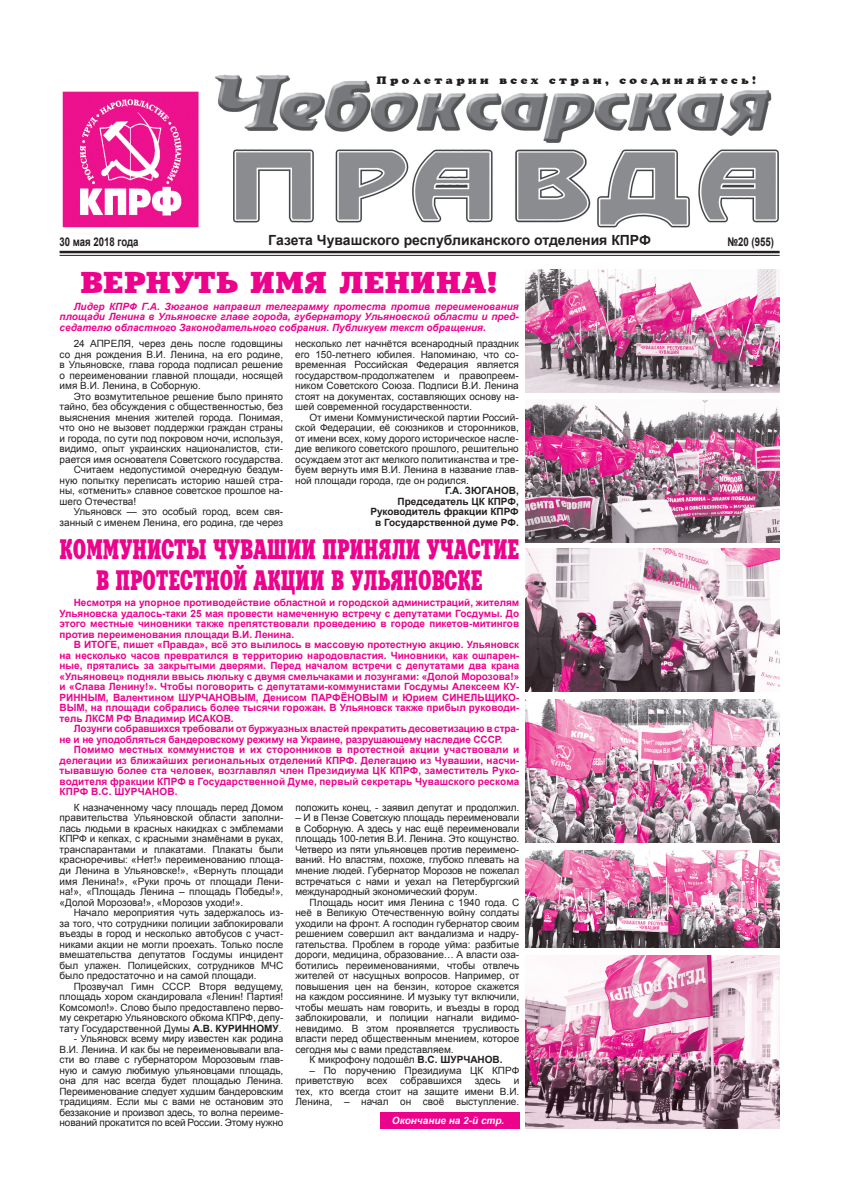
<style>
.page{position:relative;width:842px;height:1191px;background:#fff}
.page>*{position:absolute;margin:0;border:0;box-sizing:border-box;transform-origin:0 0}
.t1{font:700 30px "Xenia";color:#ed028c;scale:1.1 1}
.t2{font:700 28px/31px "Xenia";color:#ed028c;text-align:center;scale:.67 1}
.t3{font:700 14px "Arial";color:#231f20}
.t4{font:700 12px "Arial";color:#231f20;scale:.8 1}
.t5{font:10.9px "Cooper";letter-spacing:.29em;color:#231f20;scale:1.1 1}
.t6{font:10px/10.5px "Arial";color:#231f20;text-align:justify}
.t7{font:700 10px/10.5px "Arial";letter-spacing:-.01em;color:#ed028c;text-align:justify}
.t8{font:italic 700 10px/10.5px "Arial";color:#ed028c;text-align:justify}
.t9{font:700 10px/10.5px "Arial";color:#231f20;text-align:right}
.t10{font:italic 700 10px "Arial";color:#fff}
.s1{font-weight:700}
</style>
<div class="page">
<hr style="left:60px;top:251px;width:720px;height:2px;background:#231f20">
<hr style="left:60px;top:255px;width:720px;height:1px;background:#231f20">
<img style="left:62px;top:75px;width:717px;height:152px">
<img style="left:525px;top:269px;width:255px;height:123px">
<img style="left:525px;top:399px;width:255px;height:143px">
<img style="left:525px;top:549px;width:255px;height:143px">
<img style="left:525px;top:699px;width:255px;height:143px">
<img style="left:525px;top:850px;width:255px;height:97px">
<img style="left:525px;top:955px;width:255px;height:173px">
<div style="left:380px;top:1112px;width:139px;height:16px;background:#ed028c"></div>
<p class="t5" style="left:376px;top:74px;width:346px">Пролетарии всех стран, соединяйтесь!</p>
<p class="t4" style="left:60px;top:234px;width:100px">30 мая 2018 года</p>
<h3 class="t3" style="left:268px;top:230px;width:384px">Газета Чувашского республиканского отделения КПРФ</h3>
<p class="t4" style="left:727px;top:234px;width:60px">№20 (955)</p>
<h1 class="t1" style="left:80px;top:265px;width:382px">ВЕРНУТЬ ИМЯ ЛЕНИНА!</h1>
<p class="t8" style="left:60px;top:301px;width:461px;text-indent:14px">Лидер КПРФ Г.А. Зюганов направил телеграмму протеста против переименования площади Ленина в Ульяновске главе города, губернатору Ульяновской области и пред&shy;седателю областного Законодательного собрания. Публикуем текст обращения.</p>
<p class="t6" style="left:60px;top:338px;width:225px;text-indent:14px">24 АПРЕЛЯ, через день после годовщины со дня рождения В.И. Ленина, на его родине, в Ульяновске, глава города подписал решение о переименовании главной площади, носящей имя В.И. Ленина, в Соборную.</p>
<p class="t6" style="left:74px;top:391px;width:211px">Это возмутительное решение было принято</p>
<p class="t6" style="left:60px;top:401px;width:225px">тайно, без обсуждения с общественностью, без</p>
<p class="t6" style="left:60px;top:412px;width:225px">выяснения мнения жителей города. Понимая,</p>
<p class="t6" style="left:60px;top:422px;width:225px">что оно не вызовет поддержки граждан страны</p>
<p class="t6" style="left:60px;top:433px;width:225px">и города, по сути под покровом ночи, используя,</p>
<p class="t6" style="left:60px;top:443px;width:225px">видимо, опыт украинских националистов, сти-</p>
<p class="t6" style="left:60px;top:454px;width:225px">рается имя основателя Советского государства.</p>
<p class="t6" style="left:74px;top:464px;width:211px">Считаем недопустимой очередную бездум-</p>
<p class="t6" style="left:60px;top:475px;width:225px">ную попытку переписать историю нашей стра-</p>
<p class="t6" style="left:60px;top:485px;width:225px">ны, «отменить» славное советское прошлое на-</p>
<p class="t6" style="left:60px;top:496px;width:78px">шего Отечества!</p>
<p class="t6" style="left:74px;top:506px;width:211px">Ульяновск — это особый город, всем свя-</p>
<p class="t6" style="left:60px;top:517px;width:225px">занный с именем Ленина, его родина, где через</p>
<p class="t6" style="left:295px;top:338px;width:225px">несколько лет начнётся всенародный праздник его 150-летнего юбилея. Напоминаю, что со&shy;временная Российская Федерация является государством-продолжателем и правопреем&shy;ником Советского Союза. Подписи В.И. Ленина стоят на документах, составляющих основу на&shy;шей современной государственности.</p>
<p class="t6" style="left:295px;top:412px;width:225px;text-indent:14px">От имени Коммунистической партии Россий&shy;ской Федерации, её союзников и сторонников, от имени всех, кому дорого историческое насле&shy;дие великого советского прошлого, решительно осуждаем этот акт мелкого политиканства и тре&shy;буем вернуть имя В.И. Ленина в название глав&shy;ной площади города, где он родился.</p>
<p class="t9" style="left:370px;top:486px;width:150px">Г.А. ЗЮГАНОВ,<br>Председатель ЦК КПРФ,<br>Руководитель фракции КПРФ в Государственной думе РФ.</p>
<h2 class="t2" style="left:60px;top:534px;width:688px">КОММУНИСТЫ ЧУВАШИИ ПРИНЯЛИ УЧАСТИЕ<br>В ПРОТЕСТНОЙ АКЦИИ В УЛЬЯНОВСКЕ</h2>
<p class="t7" style="left:60px;top:597px;width:461px;text-indent:14px">Несмотря на упорное противодействие областной и городской администраций, жителям Ульяновска удалось-таки 25 мая провести намеченную встречу с депутатами Госдумы. До этого местные чиновники также препятствовали проведению в городе пикетов-митингов против переименования площади В.И. Ленина.</p>
<p class="t7" style="left:60px;top:639px;width:461px;text-indent:14px">В ИТОГЕ, пишет «Правда», всё это вылилось в массовую протестную акцию. Ульяновск на несколько часов превратился в территорию народовластия. Чиновники, как ошпарен&shy;ные, прятались за закрытыми дверями. Перед началом встречи с депутатами два крана «Ульяновец» подняли ввысь люльку с двумя смельчаками и лозунгами: «Долой Морозова!» и «Слава Ленину!». Чтобы поговорить с депутатами-коммунистами Госдумы Алексеем КУ-РИННЫМ, Валентином ШУРЧАНОВЫМ, Денисом ПАРФЁНОВЫМ и Юрием СИНЕЛЬЩИКО-ВЫМ, на площади собрались более тысячи горожан. В Ульяновск также прибыл руководи&shy;тель ЛКСМ РФ Владимир ИСАКОВ.</p>
<p class="t7" style="left:60px;top:723px;width:461px;text-indent:14px">Лозунги собравшихся требовали от буржуазных властей прекратить десоветизацию в стра&shy;не и не уподобляться бандеровскому режиму на Украине, разрушающему наследие СССР.</p>
<p class="t7" style="left:60px;top:744px;width:461px;text-indent:14px">Помимо местных коммунистов и их сторонников в протестной акции участвовали и делегации из ближайших региональных отделений КПРФ. Делегацию из Чувашии, насчи&shy;тывавшую более ста человек, возглавлял член Президиума ЦК КПРФ, заместитель Руко&shy;водителя фракции КПРФ в Государственной Думе, первый секретарь Чувашского рескома КПРФ В.С. ШУРЧАНОВ.</p>
<p class="t6" style="left:60px;top:802px;width:225px;text-indent:14px">К назначенному часу площадь перед Домом правительства Ульяновской области заполни&shy;лась людьми в красных накидках с эмблемами КПРФ и кепках, с красными знамёнами в руках, транспарантами и плакатами. Плакаты были красноречивы: «Нет!» переименованию площа&shy;ди Ленина в Ульяновске!», «Вернуть площади имя Ленина!», «Руки прочь от площади Лени&shy;на!», «Площадь Ленина – площадь Победы!», «Долой Морозова!», «Морозов уходи!».</p>
<p class="t6" style="left:60px;top:907px;width:225px;text-indent:14px">Начало мероприятия чуть задержалось из&shy;за того, что сотрудники полиции заблокировали въезды в город и несколько автобусов с участ&shy;никами акции не могли проехать. Только после вмешательства депутатов Госдумы инцидент был улажен. Полицейских, сотрудников МЧС было предостаточно и на самой площади.</p>
<p class="t6" style="left:60px;top:981px;width:225px;text-indent:14px">Прозвучал Гимн СССР. Вторя ведущему, площадь хором скандировала «Ленин! Партия!<br>Комсомол!». Слово было предоставлено перво&shy;му секретарю Ульяновского обкома КПРФ, депу&shy;тату Государственной Думы <span class="s1">А.В. КУРИННОМУ</span>.</p>
<p class="t6" style="left:60px;top:1033px;width:225px;text-indent:14px">- Ульяновск всему миру известен как родина В.И. Ленина. И как бы не переименовывали вла&shy;сти во главе с губернатором Морозовым глав&shy;ную и самую любимую ульяновцами площадь, она для нас всегда будет площадью Ленина.<br>Переименование следует худшим бандеровским традициям. Если мы с вами не остановим это беззаконие и произвол здесь, то волна переиме&shy;нований прокатится по всей России. Этому нужно</p>
<p class="t6" style="left:295px;top:802px;width:225px">положить конец, - заявил депутат и продолжил.</p>
<p class="t6" style="left:295px;top:813px;width:225px">– И в Пензе Советскую площадь переименовали в Соборную. А здесь у нас ещё переименовали площадь 100-летия В.И. Ленина. Это кощунство.<br>Четверо из пяти ульяновцев против переимено&shy;ваний. Но властям, похоже, глубоко плевать на мнение людей. Губернатор Морозов не пожелал встречаться с нами и уехал на Петербургский международный экономический форум.</p>
<p class="t6" style="left:310px;top:897px;width:211px">Площадь носит имя Ленина с 1940 года. С</p>
<p class="t6" style="left:295px;top:907px;width:225px">неё в Великую Отечественную войну солдаты</p>
<p class="t6" style="left:295px;top:918px;width:225px">уходили на фронт. А господин губернатор своим</p>
<p class="t6" style="left:295px;top:928px;width:225px">решением совершил акт вандализма и надру-</p>
<p class="t6" style="left:295px;top:939px;width:225px">гательства. Проблем в городе уйма: разбитые</p>
<p class="t6" style="left:295px;top:949px;width:225px">дороги, медицина, образование… А власти оза-</p>
<p class="t6" style="left:295px;top:960px;width:225px">ботились переименованиями, чтобы отвлечь</p>
<p class="t6" style="left:295px;top:970px;width:225px">жителей от насущных вопросов. Например, от</p>
<p class="t6" style="left:295px;top:981px;width:225px">повышения цен на бензин, которое скажется</p>
<p class="t6" style="left:295px;top:991px;width:225px">на каждом россиянине. И музыку тут включили,</p>
<p class="t6" style="left:295px;top:1002px;width:225px">чтобы мешать нам говорить, и въезды в город</p>
<p class="t6" style="left:295px;top:1012px;width:225px">заблокировали, и полиции нагнали видимо-</p>
<p class="t6" style="left:295px;top:1023px;width:225px">невидимо. В этом проявляется трусливость</p>
<p class="t6" style="left:295px;top:1033px;width:225px">власти перед общественным мнением, которое</p>
<p class="t6" style="left:295px;top:1044px;width:160px">сегодня мы с вами представляем.</p>
<p class="t6" style="left:310px;top:1054px;width:194px">К микрофону подошёл <span class="s1">В.С. ШУРЧАНОВ.</span></p>
<p class="t6" style="left:295px;top:1065px;width:225px;text-indent:14px">– По поручению Президиума ЦК КПРФ приветствую</p>
<p class="t6" style="left:367px;top:1075px;width:22px">всех</p>
<p class="t6" style="left:400px;top:1075px;width:63px">собравшихся</p>
<p class="t6" style="left:475px;top:1075px;width:27px">здесь</p>
<p class="t6" style="left:295px;top:1075px;width:225px;text-indent:218px">и тех, кто всегда стоит на защите имени В.И.<br>Ленина, – начал он своё выступление.</p>
<p class="t10" style="left:392px;top:1113px;width:114px">Окончание на 2-й стр.</p>
</div>
